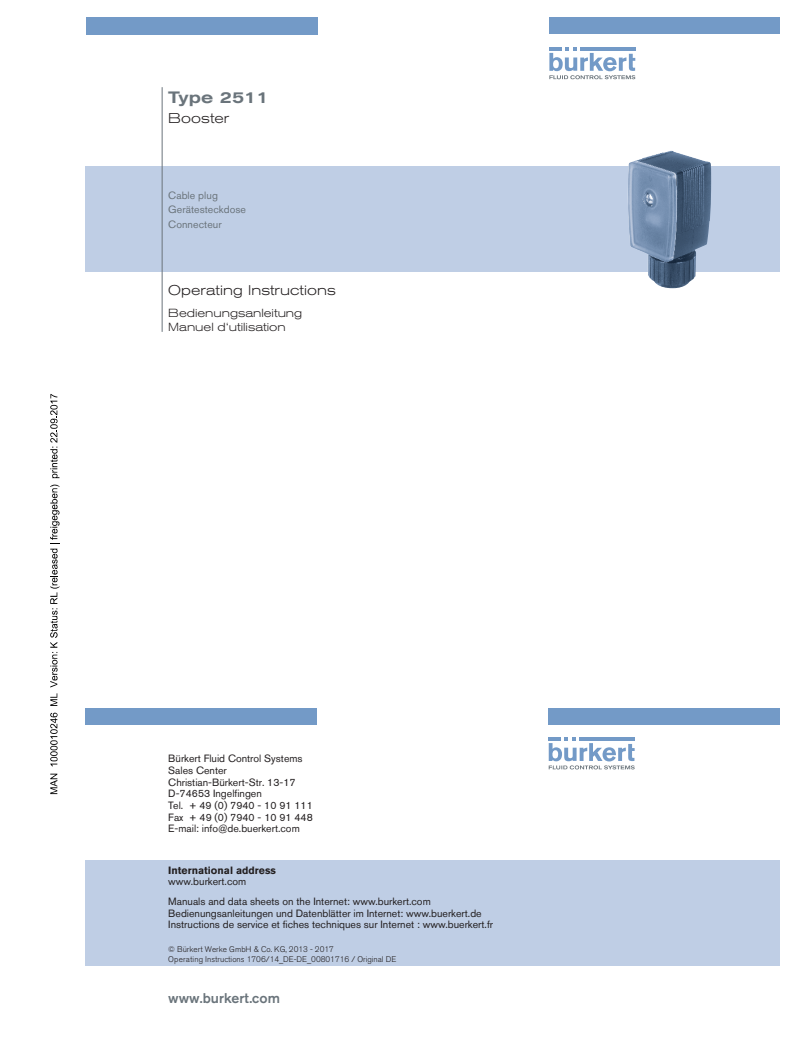
<style>
.page{position:relative;width:798px;height:1053px;background:#fff}
.page>*{position:absolute;margin:0;border:0;box-sizing:border-box;transform-origin:0 0}
.t1{font:500 expanded 16.38px "Akzidenz Grotesk BQ";letter-spacing:.005em;color:#6a747b}
.t2{font:300 expanded 14px "Akzidenz Grotesk BQ";letter-spacing:.005em;color:#231f20}
.t3{font:500 14px "Akzidenz Grotesk BQ";color:#6a747b}
.t4{font:300 expanded 11.62px/14px "Akzidenz Grotesk BQ";color:#231f20}
.t5{font:10.5px/11.6px "Akzidenz Grotesk BQ";color:#231f20}
.t6{font:10.5px/14.4px "Akzidenz Grotesk BQ";letter-spacing:.005em;color:#6a747b}
.t7{font:700 10.5px "Akzidenz Grotesk BQ";color:#231f20}
.t8{font:300 8.12px/9.8px "Akzidenz Grotesk BQ";color:#231f20}
</style>
<div class="page">
<div style="left:86px;top:18px;width:232px;height:16px;background:#739ac7"></div>
<div style="left:549px;top:18px;width:231px;height:16px;background:#739ac7"></div>
<svg style="left:549px;top:47px;width:86px;height:32px"></svg>
<div style="left:86px;top:166px;width:694px;height:106px;background:#bfcee5"></div>
<hr style="left:162px;top:87px;width:1px;height:245px;background:#6a747b">
<img style="left:628px;top:152px;width:83px;height:136px">
<div style="left:86px;top:859px;width:694px;height:106px;background:#bfcee5"></div>
<div style="left:86px;top:707px;width:231px;height:17px;background:#739ac7"></div>
<div style="left:548px;top:707px;width:232px;height:17px;background:#739ac7"></div>
<svg style="left:548px;top:737px;width:86px;height:32px"></svg>
<svg style="left:50px;top:773px;width:7px;height:21px"></svg>
<svg style="left:50px;top:712px;width:7px;height:54px"></svg>
<svg style="left:50px;top:693px;width:7px;height:13px"></svg>
<svg style="left:50px;top:484px;width:9px;height:203px"></svg>
<svg style="left:50px;top:394px;width:9px;height:84px"></svg>
<h1 class="t1" style="left:168px;top:88px;width:102px">Type 2511</h1>
<h2 class="t2" style="left:168px;top:111px;width:63px">Booster</h2>
<p class="t6" style="left:168px;top:188px;width:79px">Cable plug<br>Gerätesteckdose<br>Connecteur</p>
<h2 class="t2" style="left:168px;top:282px;width:169px">Operating Instructions</h2>
<p class="t4" style="left:168px;top:306px;width:135px">Bedienungsanleitung<br>Manuel d‘utilisation</p>
<p class="t5" style="left:168px;top:752px;width:146px">Bürkert Fluid Control Systems<br>Sales Center<br>Christian-Bürkert-Str. 13-17<br>D-74653 Ingelfingen<br>Tel. + 49 (0) 7940 - 10 91 111<br>Fax + 49 (0) 7940 - 10 91 448<br>E-mail: info@de.buerkert.com</p>
<p class="t7" style="left:168px;top:863px;width:109px">International address</p>
<p class="t5" style="left:168px;top:871px;width:264px;line-height:19.6px">www.burkert.com<br>Manuals and data sheets on the Internet: www.burkert.com</p>
<p class="t5" style="left:168px;top:907px;width:326px">Bedienungsanleitungen und Datenblätter im Internet: www.buerkert.de<br>Instructions de service et fiches techniques sur Internet : www.buerkert.fr</p>
<p class="t8" style="left:168px;top:944px;width:229px">© Bürkert Werke GmbH &amp; Co. KG, 2013 - 2017<br>Operating Instructions 1706/14_DE-DE_00801716 / Original DE</p>
<h2 class="t3" style="left:168px;top:989px;width:113px">www.burkert.com</h2>
</div>
